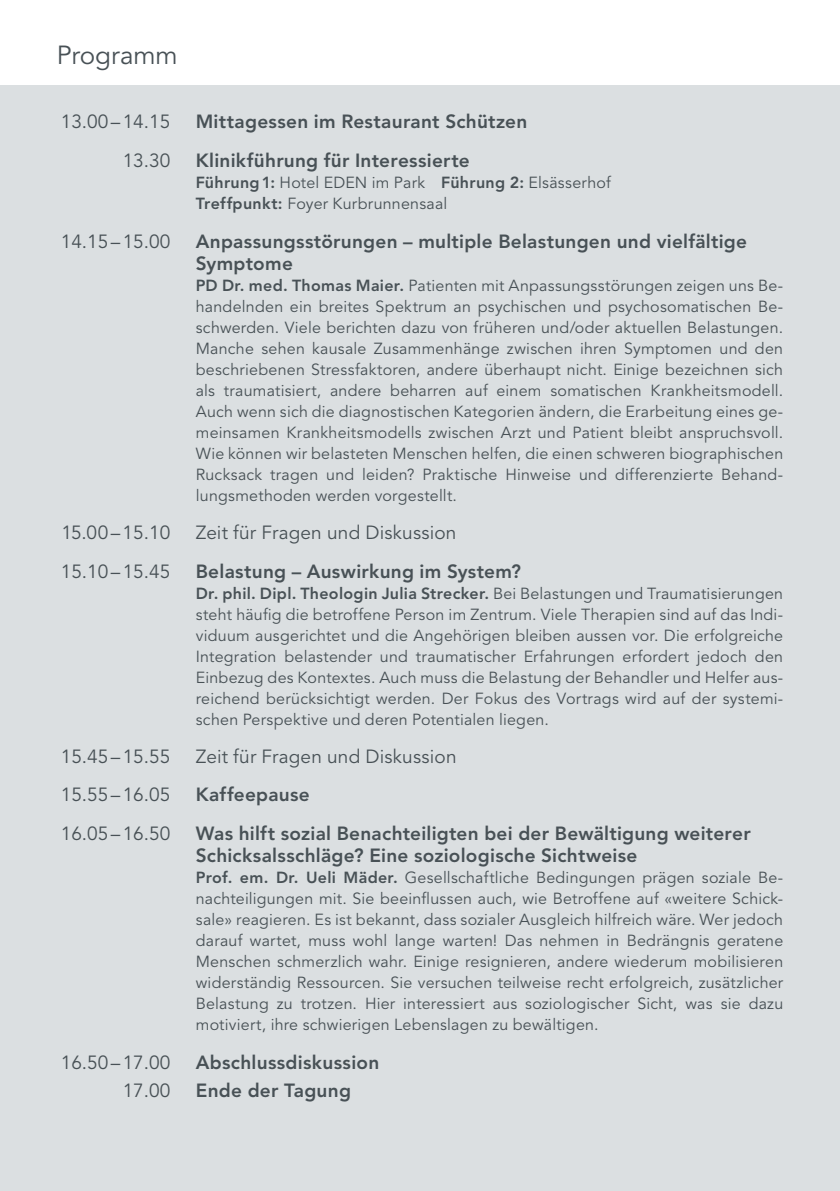
<style>
.page{position:relative;width:840px;height:1191px;background:#fff}
.page>*{position:absolute;margin:0;border:0;box-sizing:border-box;transform-origin:0 0}
.t1{font:26px "Avenir LT Std";letter-spacing:-.005em;color:#485156}
.t2{font:800 19px/22px "Avenir LT Std";letter-spacing:.015em;color:#485156}
.t3{font:19px "Avenir LT Std";color:#485156}
.t4{font:16px/21px "Avenir LT Std";letter-spacing:.015em;color:#485156;text-align:justify}
.s1{font-weight:800}
</style>
<div class="page">
<hr style="left:839px;top:85px;width:1px;height:907px;background:#dbdfe1">
<div style="left:0;top:85px;width:839px;height:1106px;background:#dbdfe1"></div>
<h1 class="t1" style="left:57px;top:40px;width:122px">Programm</h1>
<p class="t3" style="left:61px;top:110px;width:111px">13.00–14.15</p>
<p class="t2" style="left:196px;top:110px;width:333px">Mittagessen im Restaurant Schützen</p>
<p class="t3" style="left:123px;top:149px;width:49px">13.30</p>
<p class="t2" style="left:196px;top:149px;width:275px">Klinikführung für Interessierte</p>
<p class="t4" style="left:196px;top:172px;width:416px"><span class="s1">Führung1:</span> Hotel EDEN im Park <span class="s1">Führung 2:</span> Elsässerhof<br><span class="s1">Treffpunkt:</span> Foyer Kurbrunnensaal</p>
<p class="t3" style="left:61px;top:230px;width:111px">14.15–15.00</p>
<p class="t2" style="left:196px;top:230px;width:552px">Anpassungsstörungen – multiple Belastungen und vielfältige<br>Symptome</p>
<p class="t4" style="left:196px;top:275px;width:588px"><span class="s1">PD Dr. med. Thomas Maier.</span> Patienten mit Anpassungsstörungen zeigen uns Be&shy;handelnden ein breites Spektrum an psychischen und psychosomatischen Be&shy;schwerden. Viele berichten dazu von früheren und/oder aktuellen Belastungen.<br>Manche sehen kausale Zusammenhänge zwischen ihren Symptomen und den beschriebenen Stressfaktoren, andere überhaupt nicht. Einige bezeichnen sich als traumatisiert, andere beharren auf einem somatischen Krankheitsmodell.<br>Auch wenn sich die diagnostischen Kategorien ändern, die Erarbeitung eines ge&shy;meinsamen Krankheitsmodells zwischen Arzt und Patient bleibt anspruchsvoll.<br>Wie können wir belasteten Menschen helfen, die einen schweren biographischen Rucksack tragen und leiden? Praktische Hinweise und differenzierte Behand&shy;lungsmethoden werden vorgestellt.</p>
<p class="t3" style="left:61px;top:521px;width:110px">15.00–15.10</p>
<p class="t3" style="left:196px;top:521px;width:262px">Zeit für Fragen und Diskussion</p>
<p class="t3" style="left:61px;top:560px;width:111px">15.10–15.45</p>
<p class="t2" style="left:196px;top:560px;width:326px">Belastung – Auswirkung im System?</p>
<p class="t4" style="left:196px;top:583px;width:588px"><span class="s1">Dr. phil. Dipl. Theologin Julia Strecker.</span> Bei Belastungen und Traumatisierungen steht häufig die betroffene Person im Zentrum. Viele Therapien sind auf das Indi&shy;viduum ausgerichtet und die Angehörigen bleiben aussen vor. Die erfolgreiche Integration belastender und traumatischer Erfahrungen erfordert jedoch den Einbezug des Kontextes. Auch muss die Belastung der Behandler und Helfer aus&shy;reichend berücksichtigt werden. Der Fokus des Vortrags wird auf der systemi&shy;schen Perspektive und deren Potentialen liegen.</p>
<p class="t3" style="left:61px;top:745px;width:111px">15.45–15.55</p>
<p class="t3" style="left:196px;top:745px;width:262px">Zeit für Fragen und Diskussion</p>
<p class="t3" style="left:61px;top:783px;width:111px">15.55–16.05</p>
<p class="t2" style="left:196px;top:783px;width:115px">Kaffeepause</p>
<p class="t3" style="left:61px;top:822px;width:111px">16.05–16.50</p>
<p class="t2" style="left:196px;top:822px;width:556px">Was hilft sozial Benachteiligten bei der Bewältigung weiterer<br>Schicksalsschläge? Eine soziologische Sichtweise</p>
<p class="t4" style="left:196px;top:867px;width:588px"><span class="s1">Prof. em. Dr. Ueli Mäder.</span> Gesellschaftliche Bedingungen prägen soziale Be&shy;nachteiligungen mit. Sie beeinflussen auch, wie Betroffene auf «weitere Schick&shy;sale» reagieren. Es ist bekannt, dass sozialer Ausgleich hilfreich wäre. Wer jedoch darauf wartet, muss wohl lange warten! Das nehmen in Bedrängnis geratene Menschen schmerzlich wahr. Einige resignieren, andere wiederum mobilisieren widerständig Ressourcen. Sie versuchen teilweise recht erfolgreich, zusätzlicher Belastung zu trotzen. Hier interessiert aus soziologischer Sicht, was sie dazu motiviert, ihre schwierigen Lebenslagen zu bewältigen.</p>
<p class="t3" style="left:61px;top:1051px;width:111px">16.50–17.00</p>
<p class="t2" style="left:196px;top:1051px;width:185px">Abschlussdiskussion</p>
<p class="t3" style="left:123px;top:1079px;width:49px">17.00</p>
<p class="t2" style="left:196px;top:1079px;width:156px">Ende der Tagung</p>
</div>
